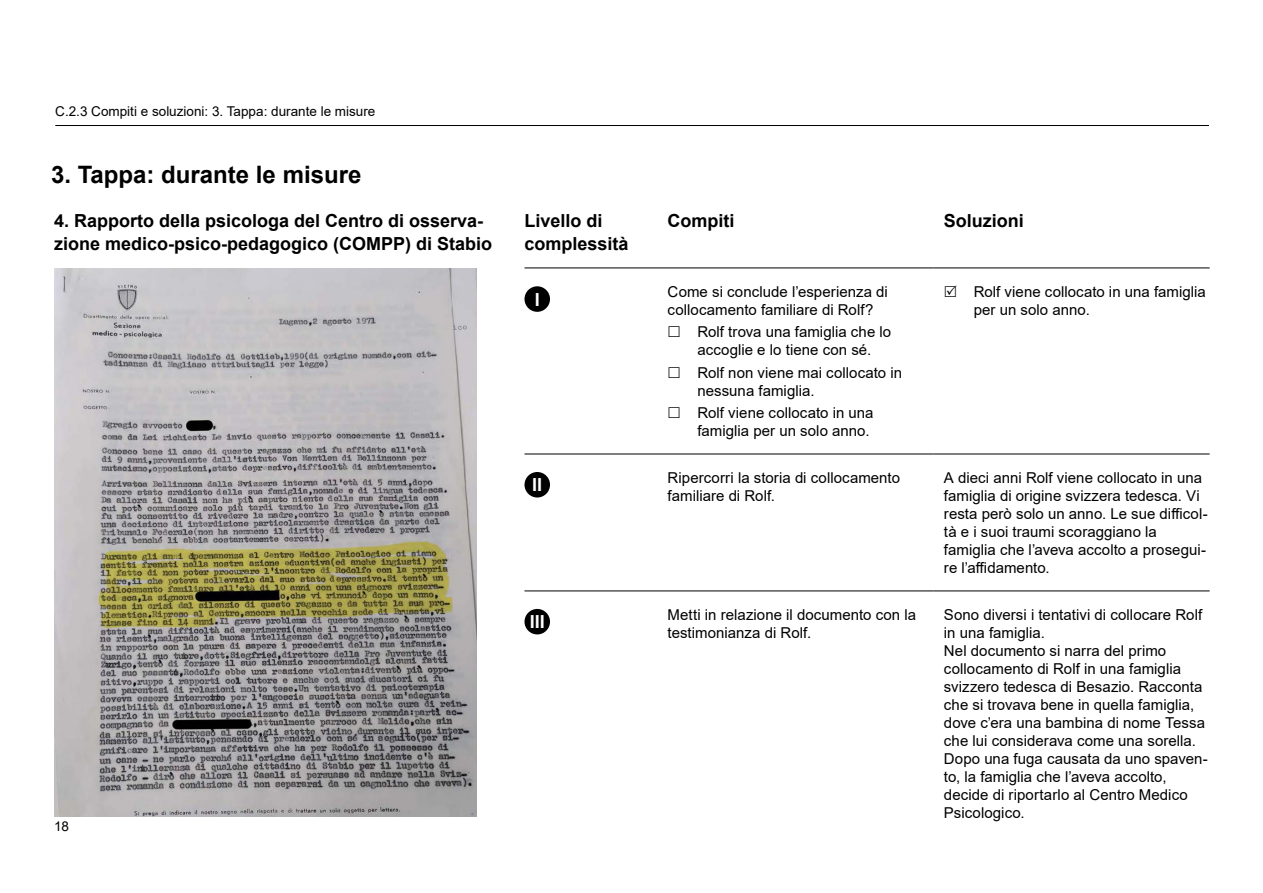
<style>
.page{position:relative;width:1263px;height:893px;background:#fff}
.page>*{position:absolute;margin:0;border:0;box-sizing:border-box;transform-origin:0 0}
.t1{font:700 24px "Arial";color:#000}
.t2{font:700 18px/22.5px "Arial";color:#000}
.t3{font:700 18px "Arial";color:#fff}
.t4{font:15px/18px "Arial";letter-spacing:.005em;color:#000}
.t5{font:13.5px "Arial";color:#000}
</style>
<div class="page">
<hr style="left:524px;top:454px;width:133px;height:1px;background:#000">
<hr style="left:657px;top:454px;width:276px;height:1px;background:#000">
<hr style="left:933px;top:454px;width:277px;height:1px;background:#000">
<hr style="left:524px;top:591px;width:133px;height:1px;background:#000">
<hr style="left:657px;top:591px;width:276px;height:1px;background:#000">
<hr style="left:933px;top:591px;width:277px;height:1px;background:#000">
<hr style="left:524px;top:268px;width:133px;height:1px;background:#000">
<hr style="left:657px;top:268px;width:276px;height:1px;background:#000">
<hr style="left:933px;top:268px;width:277px;height:1px;background:#000">
<div style="left:524px;top:286px;width:26px;height:26px;background:#000;border-radius:50%"></div>
<div style="left:524px;top:472px;width:26px;height:25px;background:#000;border-radius:50%"></div>
<div style="left:524px;top:609px;width:26px;height:25px;background:#000;border-radius:50%"></div>
<img style="left:54px;top:268px;width:422px;height:549px">
<hr style="left:55px;top:125px;width:1154px;height:1px;background:#000">
<p class="t5" style="left:55px;top:102px;width:322px">C.2.3 Compiti e soluzioni: 3. Tappa: durante le misure</p>
<h1 class="t1" style="left:51px;top:158px;width:312px">3. Tappa: durante le misure</h1>
<p class="t2" style="left:54px;top:210px;width:440px">4. Rapporto della psicologa del Centro di osserva&shy;zione medico-psico-pedagogico (COMPP) di Stabio</p>
<p class="t5" style="left:54px;top:817px;width:17px">18</p>
<p class="t2" style="left:524px;top:210px;width:106px">Livello di complessità</p>
<p class="t2" style="left:668px;top:210px;width:68px">Compiti</p>
<p class="t2" style="left:944px;top:210px;width:82px">Soluzioni</p>
<p class="t3" style="left:535px;top:287px;width:7px">I</p>
<p class="t4" style="left:668px;top:283px;width:222px">Come si conclude l’esperienza di collocamento familiare di Rolf?</p>
<p class="t4" style="left:697px;top:323px;width:195px">Rolf trova una famiglia che lo accoglie e lo tiene con sé.</p>
<p class="t4" style="left:697px;top:363px;width:206px">Rolf non viene mai collocato in nessuna famiglia.</p>
<p class="t4" style="left:697px;top:404px;width:178px">Rolf viene collocato in una famiglia per un solo anno.</p>
<p class="t4" style="left:974px;top:283px;width:234px">Rolf viene collocato in una famiglia per un solo anno.</p>
<p class="t3" style="left:532px;top:472px;width:12px">II</p>
<p class="t4" style="left:668px;top:469px;width:234px">Ripercorri la storia di collocamento familiare di Rolf.</p>
<p class="t4" style="left:944px;top:469px;width:265px">A dieci anni Rolf viene collocato in una famiglia di origine svizzera tedesca. Vi resta però solo un anno. Le sue difficol&shy;tà e i suoi traumi scoraggiano la famiglia che l’aveva accolto a prosegui&shy;re l’affidamento.</p>
<p class="t3" style="left:530px;top:609px;width:17px">III</p>
<p class="t4" style="left:668px;top:605px;width:250px">Metti in relazione il documento con la testimonianza di Rolf.</p>
<p class="t4" style="left:944px;top:605px;width:265px">Sono diversi i tentativi di collocare Rolf in una famiglia.<br>Nel documento si narra del primo collocamento di Rolf in una famiglia svizzero tedesca di Besazio. Racconta che si trovava bene in quella famiglia, dove c’era una bambina di nome Tessa che lui considerava come una sorella.<br>Dopo una fuga causata da uno spaven&shy;to, la famiglia che l’aveva accolto, decide di riportarlo al Centro Medico Psicologico.</p>
</div>
